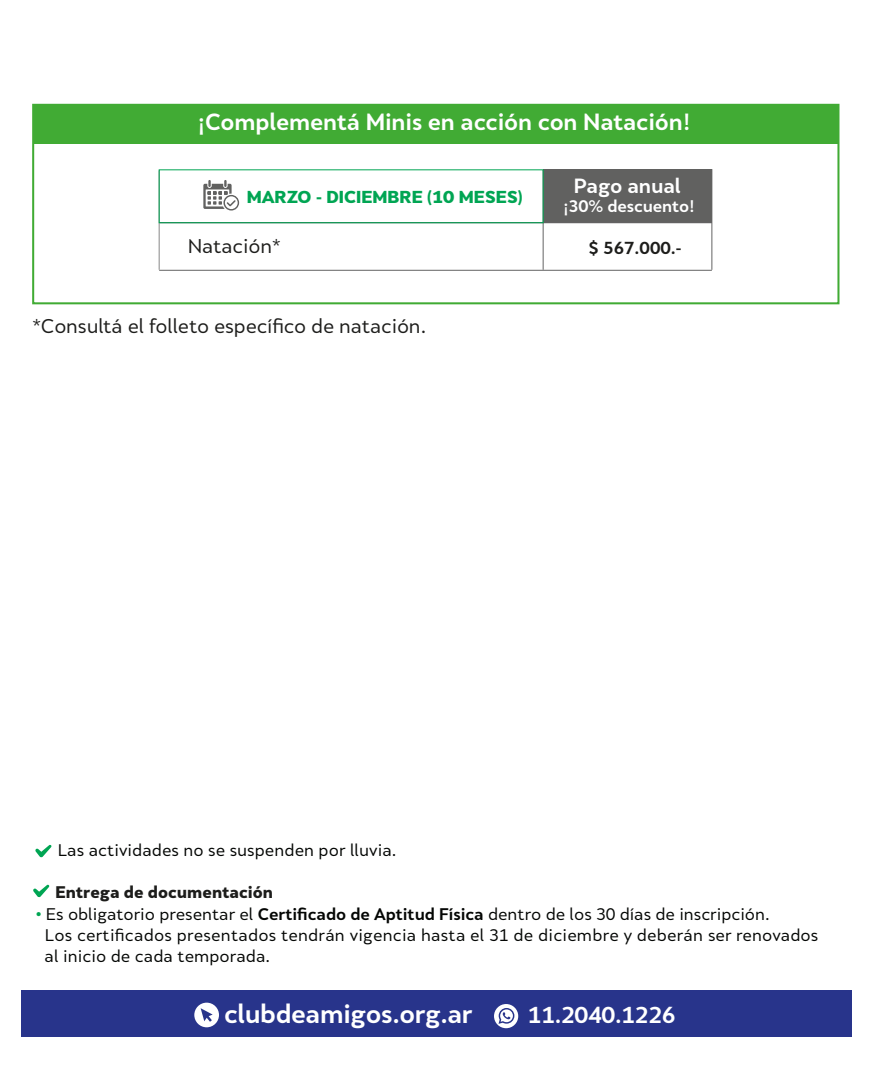
<style>
.page{position:relative;width:883px;height:1071px;background:#fff}
.page>*{position:absolute;margin:0;border:0;box-sizing:border-box;transform-origin:0 0}
.t1{font:700 24.5px "Skola Sans";letter-spacing:-.015em;color:#fff}
.t2{font:700 21.88px "Skola Sans";letter-spacing:-.01em;color:#fff}
.t3{font:700 21.53px "Skola Sans";letter-spacing:-.015em;color:#fff}
.t4{font:700 19.25px "Skola Sans";letter-spacing:-.01em;color:#fff}
.t5{font:18.55px "Skola Sans";letter-spacing:-.01em;color:#1d1d1b}
.t6{font:900 16.28px "Skola Sans";color:#00a553;scale:1.05 1}
.t7{font:700 16.28px "Skola Sans";color:#1d1d1b}
.t8{font:15.75px/21px "Skola Sans";color:#040604}
.t9{font:900 15.75px "Skola Sans";color:#1d1d1b}
.t10{font:700 15.75px "Skola Sans";letter-spacing:-.01em;color:#fff}
.s1{font-weight:700;color:#00a553}
.s2{font-weight:700}
</style>
<div class="page">
<div style="left:33px;top:105px;width:805px;height:38px;background:#41ab34"></div>
<div style="left:32px;top:104px;width:807px;height:200px;border:2px solid #41ab34"></div>
<div style="left:22px;top:990px;width:830px;height:47px;background:#28348b"></div>
<svg style="left:194px;top:1003px;width:25px;height:24px"></svg>
<svg style="left:494px;top:1004px;width:24px;height:24px"></svg>
<svg style="left:33px;top:885px;width:16px;height:13px"></svg>
<div style="left:543px;top:170px;width:168px;height:53px;background:#616160"></div>
<hr style="left:159px;top:270px;width:552px;height:1px;background:#646363">
<hr style="left:542px;top:170px;width:1px;height:100px;background:#646363">
<hr style="left:159px;top:170px;width:1px;height:100px;background:#888887">
<hr style="left:711px;top:169px;width:1px;height:101px;background:#646363">
<div style="left:159px;top:169px;width:384px;height:54px;border:1px solid #00a553"></div>
<svg style="left:203px;top:180px;width:36px;height:31px"></svg>
<svg style="left:35px;top:845px;width:17px;height:13px"></svg>
<h2 class="t2" style="left:197px;top:109px;width:495px">¡Complementá Minis en acción con Natación!</h2>
<p class="t6" style="left:247px;top:186px;width:264px">MARZO - DICIEMBRE (10 MESES)</p>
<p class="t5" style="left:188px;top:235px;width:94px">Natación*</p>
<p class="t5" style="left:33px;top:315px;width:395px">*Consultá el folleto específico de natación.</p>
<p class="t4" style="left:573px;top:174px;width:109px">Pago anual</p>
<p class="t10" style="left:563px;top:197px;width:133px">¡30% descuento!</p>
<p class="t7" style="left:588px;top:238px;width:95px">$ 567.000.-</p>
<p class="t8" style="left:58px;top:839px;width:340px">Las actividades no se suspenden por lluvia.</p>
<p class="t9" style="left:55px;top:882px;width:219px">Entrega de documentación</p>
<p class="t8" style="left:45px;top:903px;width:775px;text-indent:-9px"><span class="s1">•</span> Es obligatorio presentar el <span class="s2">Certificado de Aptitud Física</span> dentro de los 30 días de inscripción.<br>Los certificados presentados tendrán vigencia hasta el 31 de diciembre y deberán ser renovados al inicio de cada temporada.</p>
<h1 class="t1" style="left:224px;top:999px;width:250px">clubdeamigos.org.ar</h1>
<h3 class="t3" style="left:527px;top:1002px;width:149px">11.2040.1226</h3>
</div>
